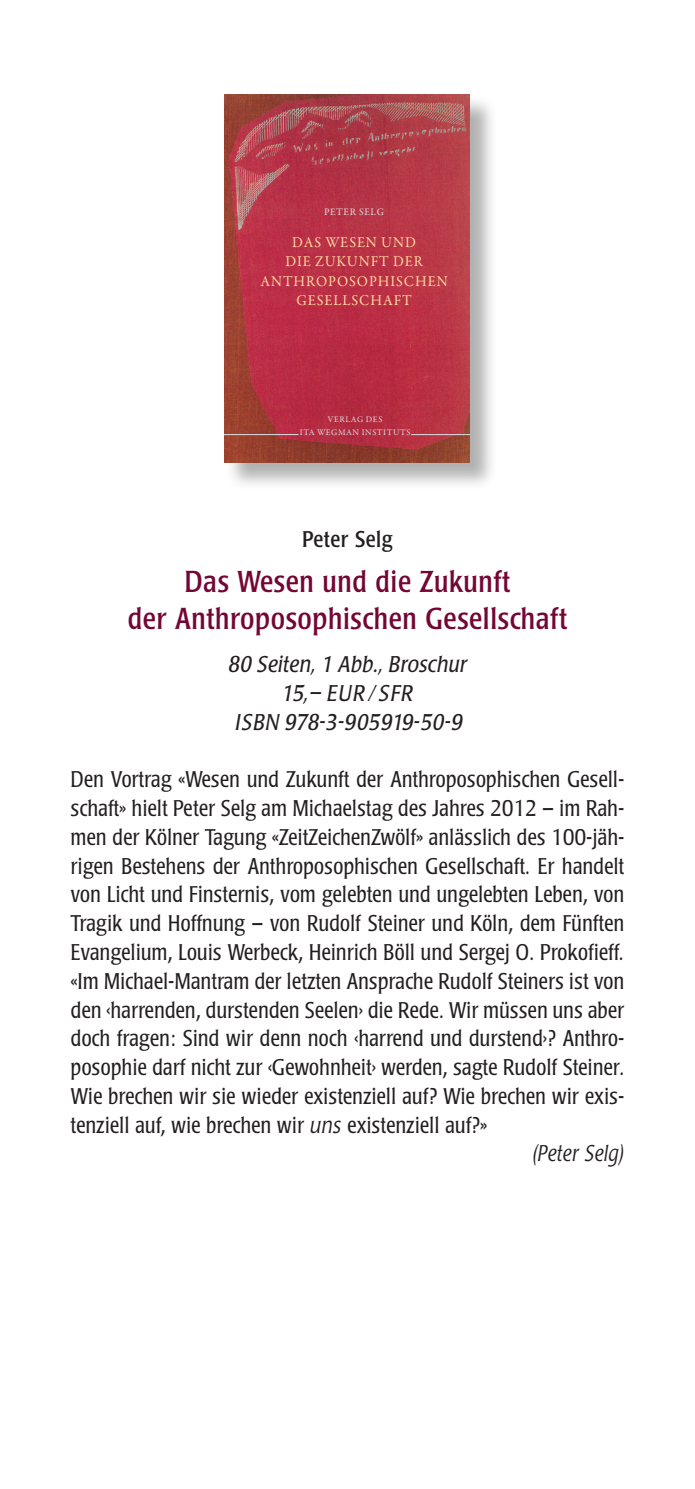
<style>
.page{position:relative;width:695px;height:1489px;background:#fff}
.page>*{position:absolute;margin:0;border:0;box-sizing:border-box;transform-origin:0 0}
.t1{font:condensed 30px/37.5px "Poppl Laudatio";letter-spacing:.02em;color:#740635;text-align:center}
.t2{font:300 condensed 22.5px "Poppl Laudatio";letter-spacing:.02em;color:#231f20}
.t3{font:italic 22.5px/28.8px "Poppl Laudatio";letter-spacing:.02em;color:#231f20;text-align:center;scale:.9 1}
.t4{font:italic 300 22.5px "Poppl Laudatio";letter-spacing:.02em;color:#231f20;scale:.85 1}
.t5{font:condensed 22.5px "Poppl Laudatio";letter-spacing:.02em;color:#231f20}
.t6{font:15px/19.2px "Garamond Premr Pro";letter-spacing:.065em;color:#fed8a0;text-align:center;scale:.95 1}
.t7{font:10px "Garamond Premr Pro";letter-spacing:.06em;color:#dcdddf}
.t8{font:8.5px/12.8px "Garamond Premr Pro";letter-spacing:.065em;color:#dcdddf;text-align:center}
.s1{font-style:italic;font-stretch:normal}
</style>
<div class="page">
<div style="left:225px;top:95px;width:273px;height:395px;background:#231f20;opacity:.35"></div>
<img style="left:225px;top:94px;width:245px;height:368px">
<hr style="left:225px;top:434px;width:73px;height:1px;background:#dcdddf">
<hr style="left:411px;top:434px;width:59px;height:1px;background:#dcdddf">
<p class="t7" style="left:324px;top:205px;width:61px">PETER SELG</p>
<p class="t6" style="left:260px;top:233px;width:199px">DAS WESEN UND<br>DIE ZUKUNFT DER<br>ANTHROPOSOPHISCHEN<br>GESELLSCHAFT</p>
<p class="t8" style="left:300px;top:413px;width:112px">VERLAG DES<br>ITA WEGMAN INSTITUTS</p>
<p class="t5" style="left:302px;top:527px;width:92px">Peter Selg</p>
<h1 class="t1" style="left:128px;top:563px;width:441px">Das Wesen und die Zukunft<br>der Anthroposophischen Gesellschaft</h1>
<p class="t3" style="left:228px;top:650px;width:267px">80 Seiten, 1 Abb., Broschur<br>15,– EUR/SFR<br>ISBN 978-3-905919-50-9</p>
<p class="t2" style="left:71px;top:767px;width:554px">Den Vortrag «Wesen und Zukunft der Anthroposophischen Gesell-</p>
<p class="t2" style="left:71px;top:795px;width:554px">schaft» hielt Peter Selg am Michaelstag des Jahres 2012 – im Rah-</p>
<p class="t2" style="left:71px;top:824px;width:554px">men der Kölner Tagung «ZeitZeichenZwölf» anlässlich des 100-jäh-</p>
<p class="t2" style="left:71px;top:853px;width:554px">rigen Bestehens der Anthroposophischen Gesellschaft. Er handelt</p>
<p class="t2" style="left:71px;top:882px;width:554px">von Licht und Finsternis, vom gelebten und ungelebten Leben, von</p>
<p class="t2" style="left:71px;top:910px;width:554px">Tragik und Hoffnung – von Rudolf Steiner und Köln, dem Fünften</p>
<p class="t2" style="left:71px;top:939px;width:554px">Evangelium, Louis Werbeck, Heinrich Böll und Sergej O. Prokofieff.</p>
<p class="t2" style="left:71px;top:968px;width:554px">«Im Michael-Mantram der letzten Ansprache Rudolf Steiners ist von</p>
<p class="t2" style="left:71px;top:997px;width:554px">den ‹harrenden, durstenden Seelen› die Rede. Wir müssen uns aber</p>
<p class="t2" style="left:71px;top:1026px;width:554px">doch fragen: Sind wir denn noch ‹harrend und durstend›? Anthro-</p>
<p class="t2" style="left:71px;top:1054px;width:554px">posophie darf nicht zur ‹Gewohnheit› werden, sagte Rudolf Steiner.</p>
<p class="t2" style="left:71px;top:1083px;width:554px">Wie brechen wir sie wieder existenziell auf? Wie brechen wir exis-</p>
<p class="t2" style="left:71px;top:1112px;width:417px">tenziell auf, wie brechen wir <span class="s1">uns</span> existenziell auf?»</p>
<p class="t4" style="left:533px;top:1140px;width:108px">(Peter Selg)</p>
</div>
